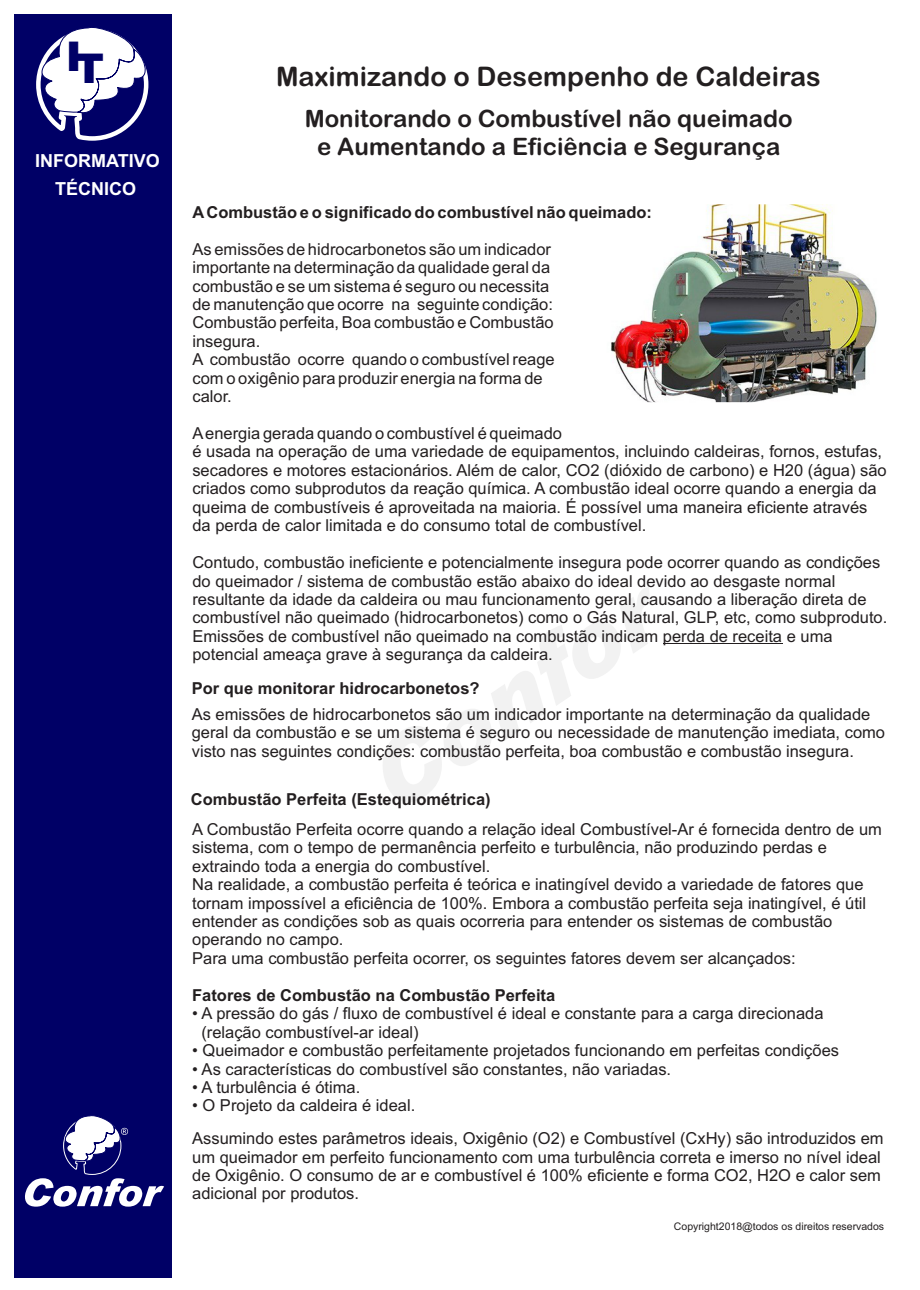
<style>
.page{position:relative;width:920px;height:1290px;background:#fff}
.page>*{position:absolute;margin:0;border:0;box-sizing:border-box;transform-origin:0 0}
.t1{font:900 41.1px "Arial";color:#006}
.t2{font:27px "Arial Rounded MT Bold";color:#231f20}
.t3{font:24px/27.8px "Arial Rounded MT Bold";color:#231f20;text-align:center}
.t4{font:700 18px/28px "Arial";color:#fff;text-align:center}
.t5{font:16.5px/18.5px "Arial";color:#231f20}
.t6{font:700 16.5px "Arial";color:#231f20}
.t7{font:10.5px "Arial";color:#231f20}
</style>
<div class="page">
<div style="left:14px;top:14px;width:158px;height:1264px;background:#006"></div>
<svg style="left:383px;top:587px;width:267px;height:215px"></svg>
<svg style="left:36px;top:27px;width:113px;height:114px"></svg>
<svg style="left:25px;top:1115px;width:139px;height:91px"></svg>
<hr style="left:663px;top:643px;width:119px;height:1px;background:#231f20">
<img style="left:610px;top:204px;width:267px;height:198px">
<h1 class="t1" style="left:66px;top:48px;width:40px">IT</h1>
<p class="t4" style="left:35px;top:149px;width:126px">INFORMATIVO<br>TÉCNICO</p>
<h2 class="t2" style="left:276px;top:66px;width:546px">Maximizando o Desempenho de Caldeiras</h2>
<h3 class="t3" style="left:305px;top:107px;width:489px">Monitorando o Combustível não queimado e Aumentando a Eficiência e Segurança</h3>
<p class="t6" style="left:192px;top:206px;width:461px">ACombustão e o significado do combustível não queimado:</p>
<p class="t5" style="left:192px;top:241px;width:364px">As emissões de hidrocarbonetos são um indicador importante na determinação da qualidade geral da combustão e se um sistema é seguro ou necessita de manutenção que ocorre na seguinte condição:<br>Combustão perfeita, Boa combustão e Combustão insegura.<br>A combustão ocorre quando o combustível reage com o oxigênio para produzir energia na forma de calor.</p>
<p class="t5" style="left:192px;top:425px;width:696px">Aenergia gerada quando o combustível é queimado<br>é usada na operação de uma variedade de equipamentos, incluindo caldeiras, fornos, estufas, secadores e motores estacionários. Além de calor, CO2 (dióxido de carbono) e H20 (água) são criados como subprodutos da reação química. A combustão ideal ocorre quando a energia da queima de combustíveis é aproveitada na maioria. É possível uma maneira eficiente através da perda de calor limitada e do consumo total de combustível.</p>
<p class="t5" style="left:192px;top:555px;width:696px">Contudo, combustão ineficiente e potencialmente insegura pode ocorrer quando as condições do queimador / sistema de combustão estão abaixo do ideal devido ao desgaste normal resultante da idade da caldeira ou mau funcionamento geral, causando a liberação direta de combustível não queimado (hidrocarbonetos) como o Gás Natural, GLP, etc, como subproduto.<br>Emissões de combustível não queimado na combustão indicam perda de receita e uma potencial ameaça grave à segurança da caldeira.</p>
<p class="t6" style="left:192px;top:682px;width:289px">Por que monitorar hidrocarbonetos?</p>
<p class="t5" style="left:192px;top:706px;width:695px">As emissões de hidrocarbonetos são um indicador importante na determinação da qualidade geral da combustão e se um sistema é seguro ou necessidade de manutenção imediata, como visto nas seguintes condições: combustão perfeita, boa combustão e combustão insegura.</p>
<p class="t6" style="left:191px;top:793px;width:301px">Combustão Perfeita (Estequiométrica)</p>
<p class="t5" style="left:192px;top:821px;width:691px">A Combustão Perfeita ocorre quando a relação ideal Combustível-Ar é fornecida dentro de um sistema, com o tempo de permanência perfeito e turbulência, não produzindo perdas e extraindo toda a energia do combustível.<br>Na realidade, a combustão perfeita é teórica e inatingível devido a variedade de fatores que tornam impossível a eficiência de 100%. Embora a combustão perfeita seja inatingível, é útil entender as condições sob as quais ocorreria para entender os sistemas de combustão operando no campo.<br>Para uma combustão perfeita ocorrer, os seguintes fatores devem ser alcançados:</p>
<p class="t6" style="left:192px;top:989px;width:365px">Fatores de Combustão na Combustão Perfeita</p>
<p class="t5" style="left:201px;top:1006px;width:624px;text-indent:-9px">• A pressão do gás / fluxo de combustível é ideal e constante para a carga direcionada (relação combustível-ar ideal)</p>
<p class="t5" style="left:192px;top:1042px;width:648px">• Queimador e combustão perfeitamente projetados funcionando em perfeitas condições</p>
<p class="t5" style="left:192px;top:1061px;width:480px">• As características do combustível são constantes, não variadas.</p>
<p class="t5" style="left:192px;top:1079px;width:170px">• A turbulência é ótima.</p>
<p class="t5" style="left:192px;top:1091px;width:693px;line-height:32.7px">• O Projeto da caldeira é ideal.<br>Assumindo estes parâmetros ideais, Oxigênio (O2) e Combustível (CxHy) são introduzidos em</p>
<p class="t5" style="left:192px;top:1149px;width:690px;text-align:justify">um queimador em perfeito funcionamento com uma turbulência correta e imerso no nível ideal de Oxigênio. O consumo de ar e combustível é 100% eficiente e forma CO2, H2O e calor sem adicional por produtos.</p>
<p class="t7" style="left:674px;top:1222px;width:212px">Copyright2018@todos os direitos reservados</p>
</div>
